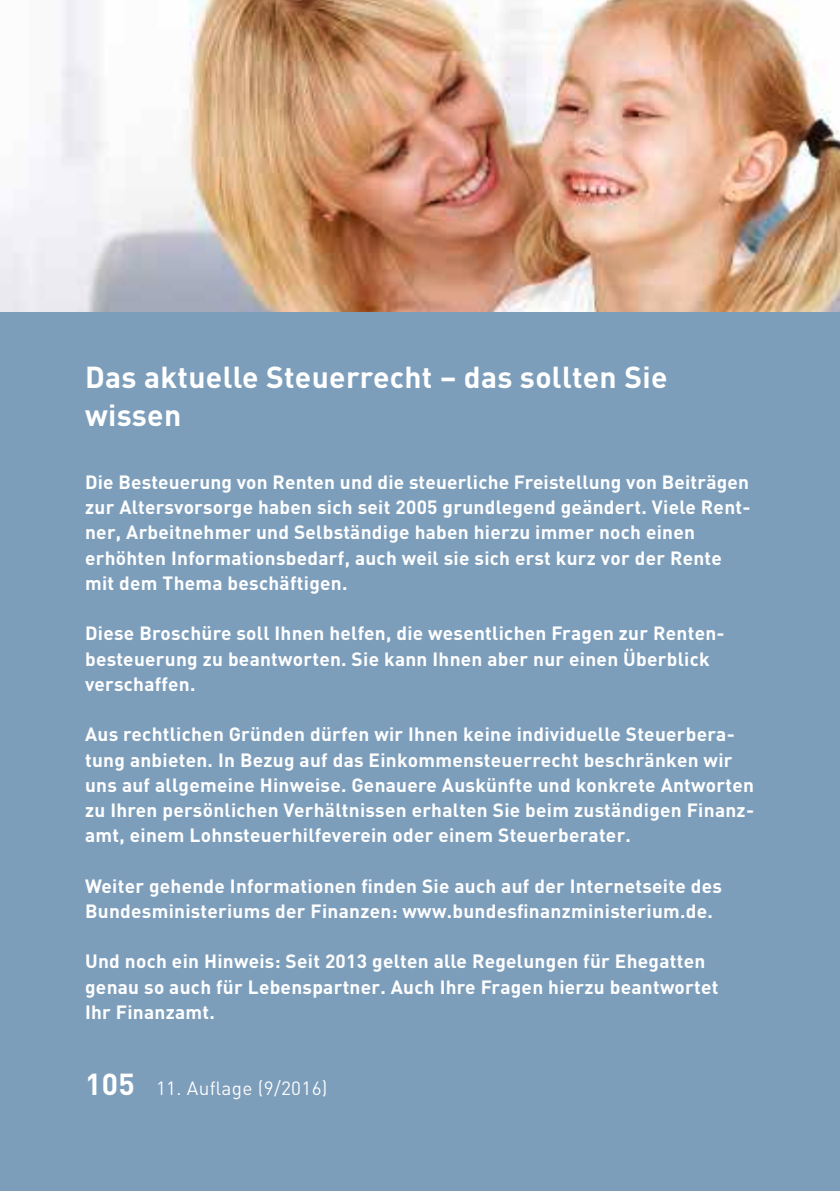
<style>
.page{position:relative;width:840px;height:1191px;background:#fff}
.page>*{position:absolute;margin:0;border:0;box-sizing:border-box;transform-origin:0 0}
.t1{font:700 30px/37.8px "DIN";letter-spacing:.01em;color:#fff}
.t2{font:700 19px/25.2px "DIN";letter-spacing:.015em;color:#fff}
.t3{font:19px "DIN";letter-spacing:.015em;color:#fff}
</style>
<div class="page">
<img style="left:0;top:0;width:839px;height:312px">
<div style="left:0;top:312px;width:839px;height:879px;background:#7d9ebb"></div>
<h1 class="t1" style="left:85px;top:357px;width:583px">Das aktuelle Steuerrecht – das sollten Sie wissen</h1>
<p class="t2" style="left:85px;top:468px;width:666px">Die Besteuerung von Renten und die steuerliche Freistellung von Beiträgen zur Altersvorsorge haben sich seit 2005 grundlegend geändert. Viele Rent&shy;ner, Arbeitnehmer und Selbständige haben hierzu immer noch einen erhöhten Informationsbedarf, auch weil sie sich erst kurz vor der Rente mit dem Thema beschäftigen.</p>
<p class="t2" style="left:85px;top:620px;width:640px">Diese Broschüre soll Ihnen helfen, die wesentlichen Fragen zur Renten&shy;besteuerung zu beantworten. Sie kann Ihnen aber nur einen Überblick verschaffen.</p>
<p class="t2" style="left:85px;top:721px;width:670px">Aus rechtlichen Gründen dürfen wir Ihnen keine individuelle Steuerbera&shy;tung anbieten. In Bezug auf das Einkommensteuerrecht beschränken wir uns auf allgemeine Hinweise. Genauere Auskünfte und konkrete Antworten zu Ihren persönlichen Verhältnissen erhalten Sie beim zuständigen Finanz&shy;amt, einem Lohnsteuerhilfeverein oder einem Steuerberater.</p>
<p class="t2" style="left:85px;top:872px;width:638px">Weiter gehende Informationen finden Sie auch auf der Internetseite des<br>Bundesministeriums der Finanzen: www.bundesfinanzministerium.de.</p>
<p class="t2" style="left:85px;top:948px;width:634px">Und noch ein Hinweis: Seit 2013 gelten alle Regelungen für Ehegatten genau so auch für Lebenspartner. Auch Ihre Fragen hierzu beantwortet<br>Ihr Finanzamt.</p>
<p class="t1" style="left:85px;top:1063px;width:51px">105</p>
<p class="t3" style="left:156px;top:1075px;width:173px">11. Auflage (9/2016)</p>
</div>
